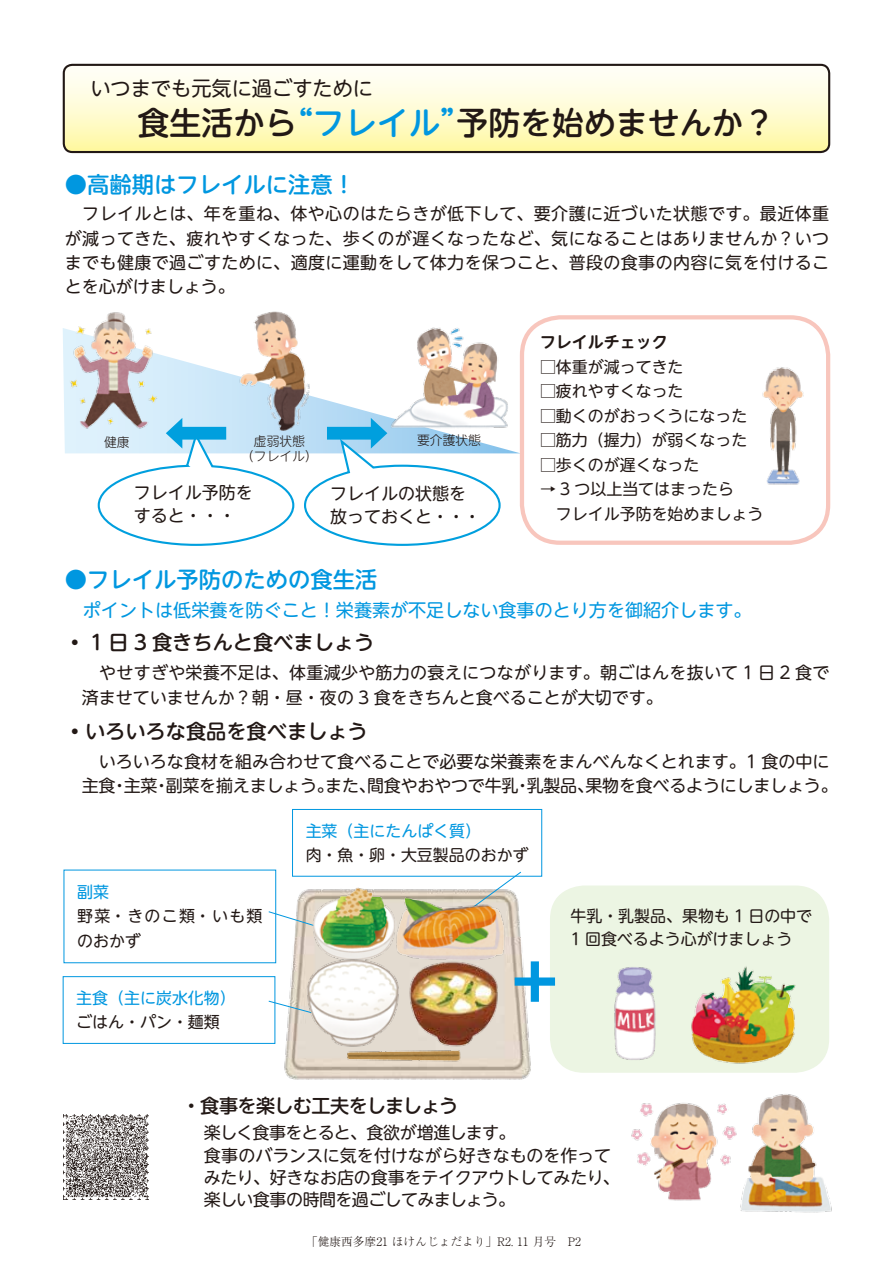
<style>
.page{position:relative;width:893px;height:1263px;background:#fff}
.page>*{position:absolute;margin:0;border:0;box-sizing:border-box;transform-origin:0 0}
.t1{font:900 53.1px "Shin Go Pro";color:#0097e0}
.t2{font:500 31.95px "UD Shin M Go Pro";color:#221815}
.t3{font:500 22.35px "UD Shin M Go Pro";color:#0097e0}
.t4{font:500 20.25px "UD Shin M Go Pro";color:#221815}
.t5{font:20.25px "UD Shin M Go Pro";color:#221815}
.t6{font:500 19.2px "UD Shin M Go Pro";letter-spacing:-.035em;color:#221815}
.t7{font:18px "UD Shin M Go Pro";color:#0097e0}
.t8{font:16.95px/24.5px "UD Shin M Go Pro";color:#221815}
.t9{font:15.9px/24.5px "UD Shin M Go Pro";color:#221815}
.t10{font:15.9px "UD Shin M Go Pro";color:#0097e0}
.t11{font:15.9px/24.5px "UD Shin M Go Pro";letter-spacing:.08em;color:#221815}
.t12{font:700 15.9px "UD Shin M Go Pro De";color:#221815}
.t13{font:300 12.75px/14.9px "UD Shin M Go Pro";color:#221815;text-align:center}
.t14{font:300 11.7px "Ryumin Pro";color:#221815}
.s1{color:#0097e0}
</style>
<div class="page">
<div style="left:550px;top:885px;width:279px;height:188px;background:#ecf5e3;border-radius:34px"></div>
<img style="left:284px;top:889px;width:247px;height:191px">
<svg style="left:63px;top:328px;width:458px;height:125px"></svg>
<div style="left:292px;top:809px;width:250px;height:68px;border:1px solid #0097e0"></div>
<div style="left:63px;top:976px;width:212px;height:68px;border:1px solid #0097e0"></div>
<svg style="left:64px;top:65px;width:765px;height:87px"></svg>
<div style="left:63px;top:64px;width:767px;height:89px;border:2px solid #221815;border-radius:9px"></div>
<div style="left:520px;top:315px;width:310px;height:230px;border:4px solid #f8c6bd;border-radius:38px"></div>
<svg style="left:471px;top:871px;width:51px;height:38px"></svg>
<svg style="left:268px;top:911px;width:44px;height:17px"></svg>
<svg style="left:268px;top:1000px;width:38px;height:14px"></svg>
<img style="left:344px;top:1045px;width:118px;height:23px">
<img style="left:762px;top:359px;width:64px;height:134px">
<img style="left:65px;top:312px;width:103px;height:122px">
<img style="left:227px;top:311px;width:100px;height:120px">
<img style="left:387px;top:327px;width:124px;height:106px">
<img style="left:631px;top:1103px;width:103px;height:98px">
<img style="left:734px;top:1094px;width:98px;height:119px">
<img style="left:614px;top:967px;width:42px;height:93px">
<img style="left:691px;top:966px;width:105px;height:98px">
<img style="left:312px;top:887px;width:83px;height:68px">
<img style="left:395px;top:889px;width:111px;height:85px">
<img style="left:306px;top:955px;width:94px;height:95px">
<img style="left:405px;top:959px;width:95px;height:93px">
<svg style="left:303px;top:418px;width:199px;height:128px"></svg>
<svg style="left:97px;top:418px;width:198px;height:128px"></svg>
<img style="left:64px;top:1114px;width:85px;height:85px">
<p class="t5" style="left:90px;top:72px;width:284px">いつまでも元気に過ごすために</p>
<h2 class="t2" style="left:138px;top:97px;width:639px">食生活から<span class="s1">“フレイル”</span>予防を始めませんか？</h2>
<h3 class="t3" style="left:65px;top:166px;width:292px">●高齢期はフレイルに注意！</h3>
<p class="t8" style="left:65px;top:201px;width:766px;text-align:justify">　フレイルとは、年を重ね、体や心のはたらきが低下して、要介護に近づいた状態です。最近体重が減ってきた、疲れやすくなった、歩くのが遅くなったなど、気になることはありませんか？いつまでも健康で過ごすために、適度に運動をして体力を保つこと、普段の食事の内容に気を付けることを心がけましょう。</p>
<p class="t13" style="left:417px;top:432px;width:65px">要介護状態</p>
<p class="t13" style="left:104px;top:434px;width:27px">健康</p>
<p class="t13" style="left:241px;top:433px;width:78px">虚弱状態<br>（フレイル）</p>
<p class="t8" style="left:134px;top:480px;width:121px;line-height:23.4px">フレイル予防をすると・・・</p>
<p class="t8" style="left:330px;top:481px;width:152px;line-height:23.4px">フレイルの状態を放っておくと・・・</p>
<p class="t12" style="left:540px;top:329px;width:129px">フレイルチェック</p>
<p class="t9" style="left:540px;top:354px;width:145px">□体重が減ってきた</p>
<p class="t9" style="left:540px;top:378px;width:145px">□疲れやすくなった</p>
<p class="t9" style="left:540px;top:403px;width:209px">□動くのがおっくうになった</p>
<p class="t9" style="left:540px;top:427px;width:209px">□筋力（握力）が弱くなった</p>
<p class="t9" style="left:540px;top:451px;width:161px">□歩くのが遅くなった</p>
<p class="t9" style="left:540px;top:476px;width:225px">→ 3 つ以上当てはまったら<br>　フレイル予防を始めましょう</p>
<h3 class="t3" style="left:65px;top:562px;width:314px">●フレイル予防のための食生活</h3>
<p class="t7" style="left:65px;top:595px;width:688px">　ポイントは低栄養を防ぐこと！栄養素が不足しない食事のとり方を御紹介します。</p>
<p class="t4" style="left:65px;top:626px;width:311px">◦ 1 日 3 食きちんと食べましょう</p>
<p class="t8" style="left:82px;top:660px;width:749px">　やせすぎや栄養不足は、体重減少や筋力の衰えにつながります。朝ごはんを抜いて 1 日 2 食で済ませていませんか？朝・昼・夜の 3 食をきちんと食べることが大切です。</p>
<p class="t4" style="left:65px;top:714px;width:304px">・いろいろな食品を食べましょう</p>
<p class="t8" style="left:82px;top:748px;width:757px">　いろいろな食材を組み合わせて食べることで必要な栄養素をまんべんなくとれます。1 食の中に主食・主菜・副菜を揃えましょう。また、間食やおやつで牛乳・乳製品、果物を食べるようにしましょう。</p>
<p class="t10" style="left:77px;top:879px;width:33px">副菜</p>
<p class="t11" style="left:77px;top:903px;width:187px">野菜・きのこ類・いも類のおかず</p>
<p class="t10" style="left:76px;top:985px;width:161px">主食（主に炭水化物）</p>
<p class="t9" style="left:76px;top:1009px;width:145px">ごはん・パン・麺類</p>
<p class="t10" style="left:306px;top:818px;width:177px">主菜（主にたんぱく質）</p>
<p class="t9" style="left:306px;top:842px;width:224px">肉・魚・卵・大豆製品のおかず</p>
<h1 class="t1" style="left:508px;top:940px;width:55px">＋</h1>
<p class="t9" style="left:571px;top:903px;width:243px;line-height:23.4px">牛乳・乳製品、果物も 1 日の中で<br>1 回食べるよう心がけましょう</p>
<p class="t6" style="left:182px;top:1090px;width:278px">・食事を楽しむ工夫をしましょう</p>
<p class="t8" style="left:204px;top:1121px;width:418px;line-height:22.4px;text-indent:-17px">　楽しく食事をとると、食欲が増進します。<br>食事のバランスに気を付けながら好きなものを作ってみたり、好きなお店の食事をテイクアウトしてみたり、楽しい食事の時間を過ごしてみましょう。</p>
<p class="t14" style="left:306px;top:1232px;width:276px">「健康西多摩21 ほけんじょだより」R2. 11 月号　P2</p>
</div>
